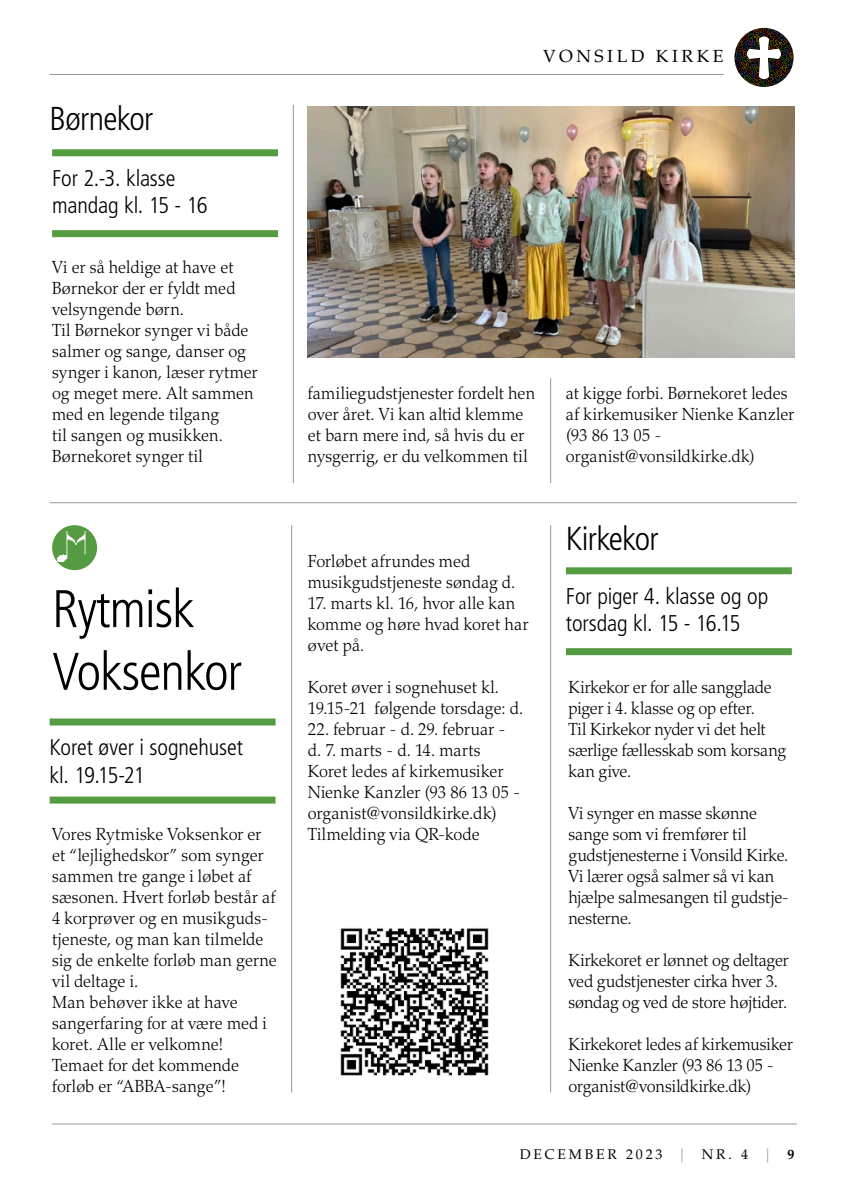
<style>
.page{position:relative;width:844px;height:1191px;background:#fff}
.page>*{position:absolute;margin:0;border:0;box-sizing:border-box;transform-origin:0 0}
.t1{font:300 condensed 52.85px "Frutiger LT Std";letter-spacing:-.02em;color:#000}
.t2{font:300 condensed 33.07px "Frutiger LT Std";letter-spacing:-.02em;color:#000}
.Appetizer{font:300 condensed 22.75px/27.3px "Frutiger LT Std";letter-spacing:-.005em;color:#000}
.Brød{font:300 17.5px/21px "Palatino LT Std";color:#000;scale:.95 1}
.t3{font:17.5px "Palatino LT Std";letter-spacing:.2em;color:#000}
.t4{font:14px "Palatino LT Std";letter-spacing:.2em;color:#000}
.s1{color:#979696}
.s2{font-weight:700}
</style>
<div class="page">
<hr style="left:52px;top:1123px;width:744px;height:1px;background:#979696">
<hr style="left:50px;top:74px;width:673px;height:1px;background:#979696">
<svg style="left:734px;top:28px;width:59px;height:59px"></svg>
<div style="left:52px;top:149px;width:226px;height:7px;background:#559b42"></div>
<div style="left:52px;top:230px;width:226px;height:7px;background:#559b42"></div>
<div style="left:566px;top:567px;width:225px;height:7px;background:#559b42"></div>
<div style="left:566px;top:648px;width:225px;height:7px;background:#559b42"></div>
<div style="left:50px;top:718px;width:225px;height:7px;background:#559b42"></div>
<div style="left:50px;top:796px;width:225px;height:7px;background:#559b42"></div>
<hr style="left:293px;top:105px;width:1px;height:378px;background:#979696">
<hr style="left:550px;top:378px;width:1px;height:105px;background:#979696">
<hr style="left:550px;top:525px;width:1px;height:567px;background:#979696">
<hr style="left:291px;top:525px;width:1px;height:567px;background:#979696">
<hr style="left:50px;top:502px;width:746px;height:1px;background:#979696">
<img style="left:308px;top:107px;width:486px;height:251px">
<img style="left:340px;top:928px;width:149px;height:148px">
<div style="left:52px;top:525px;width:45px;height:45px;background:#559b42;border-radius:50%"></div>
<img style="left:58px;top:531px;width:37px;height:30px">
<p class="t2" style="left:50px;top:100px;width:105px">Børnekor</p>
<p class="Appetizer" style="left:52px;top:165px;width:157px">For 2.-3. klasse mandag kl. 15 - 16</p>
<p class="Brød" style="left:52px;top:257px;width:195px;text-align:justify">Vi er så heldige at have et Børnekor der er fyldt med velsyngende børn.</p>
<p class="Brød" style="left:52px;top:320px;width:218px">Til Børnekor synger vi både salmer og sange, danser og synger i kanon, læser rytmer og meget mere. Alt sammen med en legende tilgang<br>til sangen og musikken.<br>Børnekoret synger til</p>
<p class="t1" style="left:52px;top:579px;width:144px">Rytmisk</p>
<p class="t1" style="left:52px;top:641px;width:191px">Voksenkor</p>
<p class="Appetizer" style="left:50px;top:734px;width:195px">Koret øver i sognehuset kl. 19.15-21</p>
<p class="Brød" style="left:52px;top:824px;width:238px">Vores Rytmiske Voksenkor er et “lejlighedskor” som synger sammen tre gange i løbet af sæsonen. Hvert forløb består af<br>4 korprøver og en musikguds&shy;tjeneste, og man kan tilmelde sig de enkelte forløb man gerne vil deltage i.</p>
<p class="Brød" style="left:52px;top:992px;width:227px">Man behøver ikke at have sangerfaring for at være med i koret. Alle er velkomne!</p>
<p class="Brød" style="left:52px;top:1055px;width:198px">Temaet for det kommende forløb er “ABBA-sange”!</p>
<p class="t3" style="left:543px;top:46px;width:182px">VONSILD KIRKE</p>
<p class="Brød" style="left:308px;top:383px;width:241px">familiegudstjenester fordelt hen over året. Vi kan altid klemme et barn mere ind, så hvis du er nysgerrig, er du velkommen til</p>
<p class="Brød" style="left:308px;top:551px;width:220px">Forløbet afrundes med musikgudstjeneste søndag d.</p>
<p class="Brød" style="left:308px;top:593px;width:234px">17. marts kl. 16, hvor alle kan komme og høre hvad koret har øvet på.</p>
<p class="Brød" style="left:308px;top:677px;width:228px">Koret øver i sognehuset kl.<br>19.15-21 følgende torsdage: d.</p>
<p class="Brød" style="left:308px;top:719px;width:210px">22. februar - d. 29. februar -</p>
<p class="Brød" style="left:308px;top:740px;width:183px">d. 7. marts - d. 14. marts</p>
<p class="Brød" style="left:308px;top:761px;width:225px">Koret ledes af kirkemusiker<br>Nienke Kanzler (93 86 13 05 - organist@vonsildkirke.dk)</p>
<p class="Brød" style="left:308px;top:824px;width:182px">Tilmelding via QR-kode</p>
<p class="Brød" style="left:566px;top:383px;width:242px">at kigge forbi. Børnekoret ledes af kirkemusiker Nienke Kanzler (93 86 13 05 -</p>
<p class="Brød" style="left:566px;top:446px;width:200px">organist@vonsildkirke.dk)</p>
<p class="t2" style="left:566px;top:520px;width:94px">Kirkekor</p>
<p class="Appetizer" style="left:566px;top:583px;width:204px">For piger 4. klasse og op torsdag kl. 15 - 16.15</p>
<p class="Brød" style="left:568px;top:677px;width:215px">Kirkekor er for alle sangglade piger i 4. klasse og op efter.</p>
<p class="Brød" style="left:568px;top:719px;width:231px">Til Kirkekor nyder vi det helt særlige fællesskab som korsang kan give.</p>
<p class="Brød" style="left:568px;top:803px;width:234px">Vi synger en masse skønne sange som vi fremfører til gudstjenesterne i Vonsild Kirke.<br>Vi lærer også salmer så vi kan hjælpe salmesangen til gudstje&shy;nesterne.</p>
<p class="Brød" style="left:568px;top:950px;width:233px">Kirkekoret er lønnet og deltager ved gudstjenester cirka hver 3. søndag og ved de store højtider.</p>
<p class="Brød" style="left:568px;top:1034px;width:238px">Kirkekoret ledes af kirkemusiker<br>Nienke Kanzler (93 86 13 05 - organist@vonsildkirke.dk)</p>
<p class="t4" style="left:519px;top:1146px;width:276px">DECEMBER 2023 <span class="s1">|</span> NR. 4 <span class="s1">|</span> <span class="s2">9</span></p>
</div>
